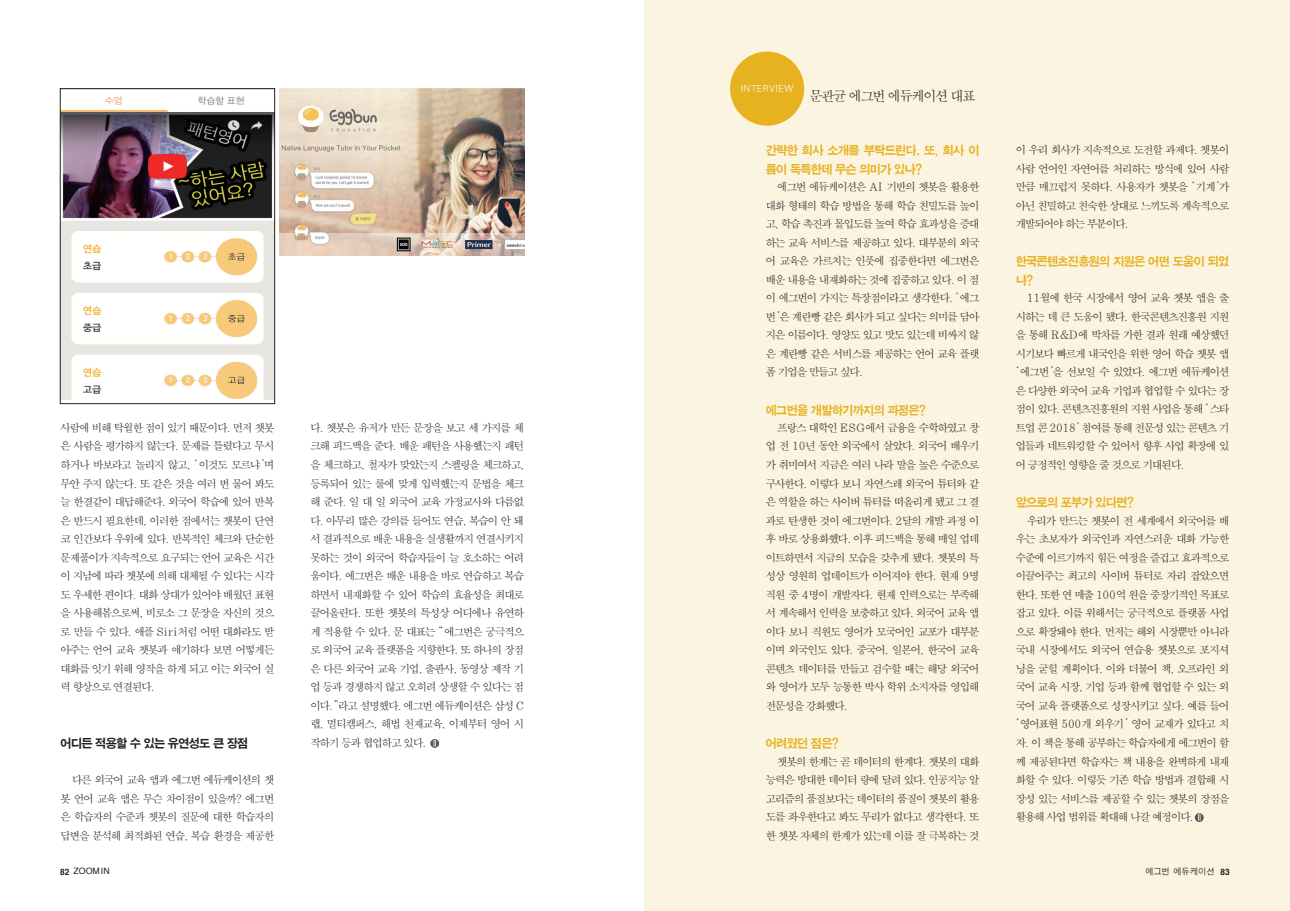
<style>
.page{position:relative;width:1290px;height:911px;background:#fff}
.page>*{position:absolute;margin:0;border:0;box-sizing:border-box;transform-origin:0 0}
.t1{font:13.75px "SMSS Myung Jo Std";letter-spacing:-.14em;color:#231f20}
.t2{font:12.5px/18.5px "SMK Gothic Std";letter-spacing:-.12em;color:#e7b220;scale:.95 1}
.t3{font:12.5px "SMK Gothic Std";letter-spacing:-.12em;color:#231f20;scale:.95 1}
.t4{font:11px/18.5px "SMSS Myung Jo Std";letter-spacing:-.14em;color:#231f20;text-align:justify}
.t5{font:8.75px "SMJ Gothic Std";letter-spacing:-.12em;color:#231f20;scale:.95 1}
.t6{font:8.75px "SMSJ Gothic Std";color:#231f20;scale:.95 1}
.t7{font:8.75px "SMJ Gothic Std";color:#fff;scale:.95 1}
.t8{font:8.75px "Helvetica";color:#231f20}
.s1{font-family:"Helvetica";font-weight:700}
</style>
<div class="page">
<svg style="left:430px;top:739px;width:9px;height:9px"></svg>
<svg style="left:433px;top:740px;width:3px;height:6px"></svg>
<img style="left:62px;top:96px;width:211px;height:303px">
<div style="left:60px;top:88px;width:215px;height:316px;border:1px solid #231f20"></div>
<img style="left:280px;top:89px;width:244px;height:166px">
<div style="left:645px;top:0;width:645px;height:911px;background:#fbf4e1"></div>
<svg style="left:1195px;top:813px;width:8px;height:9px"></svg>
<svg style="left:1198px;top:814px;width:2px;height:7px"></svg>
<div style="left:730px;top:52px;width:74px;height:74px;background:#e7b220;border-radius:50%"></div>
<p class="t7" style="left:740px;top:84px;width:57px">INTERVIEW</p>
<p class="t1" style="left:809px;top:89px;width:168px">문관균 에그번 에듀케이션 대표</p>
<p class="t4" style="left:60px;top:419px;width:216px">사람에 비해 탁월한 점이 있기 때문이다. 먼저 챗봇 은 사람을 평가하지 않는다. 문제를 틀렸다고 무시 하거나 바보라고 놀리지 않고, ‘이것도 모르냐’며 무안 주지 않는다. 또 같은 것을 여러 번 물어 봐도 늘 한결같이 대답해준다. 외국어 학습에 있어 반복 은 반드시 필요한데, 이러한 점에서는 챗봇이 단연 코 인간보다 우위에 있다. 반복적인 체크와 단순한 문제풀이가 지속적으로 요구되는 언어 교육은 시간 이 지남에 따라 챗봇에 의해 대체될 수 있다는 시각 도 우세한 편이다. 대화 상대가 있어야 배웠던 표현 을 사용해봄으로써, 비로소 그 문장을 자신의 것으 로 만들 수 있다. 애플 Siri처럼 어떤 대화라도 받 아주는 언어 교육 챗봇과 얘기하다 보면 어떻게든 대화를 잇기 위해 영작을 하게 되고 이는 외국어 실 력 향상으로 연결된다.</p>
<p class="t3" style="left:60px;top:737px;width:200px">어디든 적용할 수 있는 유연성도 큰 장점</p>
<p class="t4" style="left:60px;top:771px;width:216px;text-indent:12px">다른 외국어 교육 앱과 에그번 에듀케이션의 챗 봇 언어 교육 앱은 무슨 차이점이 있을까? 에그번 은 학습자의 수준과 챗봇의 질문에 대한 학습자의 답변을 분석해 최적화된 연습, 복습 환경을 제공한</p>
<p class="t4" style="left:310px;top:419px;width:216px">다. 챗봇은 유저가 만든 문장을 보고 세 가지를 체 크해 피드백을 준다. 배운 패턴을 사용했는지 패턴 을 체크하고, 철자가 맞았는지 스펠링을 체크하고, 등록되어 있는 룰에 맞게 입력했는지 문법을 체크 해 준다. 일 대 일 외국어 교육 가정교사와 다름없 다. 아무리 많은 강의를 들어도 연습, 복습이 안 돼 서 결과적으로 배운 내용을 실생활까지 연결시키지 못하는 것이 외국어 학습자들이 늘 호소하는 어려 움이다. 에그번은 배운 내용을 바로 연습하고 복습 하면서 내재화할 수 있어 학습의 효율성을 최대로 끌어올린다. 또한 챗봇의 특성상 어디에나 유연하 게 적용할 수 있다. 문 대표는 “에그번은 궁극적으 로 외국어 교육 플랫폼을 지향한다. 또 하나의 장점 은 다른 외국어 교육 기업, 출판사, 동영상 제작 기 업 등과 경쟁하지 않고 오히려 상생할 수 있다는 점 이다.”라고 설명했다. 에그번 에듀케이션은 삼성 C 랩, 멀티캠퍼스, 해법 천재교육, 이제부터 영어 시 작하기 등과 협업하고 있다.</p>
<p class="t2" style="left:765px;top:142px;width:227px">간략한 회사 소개를 부탁드린다. 또, 회사 이 름이 독특한데 무슨 의미가 있나?</p>
<p class="t4" style="left:765px;top:178px;width:216px;text-indent:12px">에그번 에듀케이션은 AI 기반의 챗봇을 활용한 대화 형태의 학습 방법을 통해 학습 친밀도를 높이 고, 학습 촉진과 몰입도를 높여 학습 효과성을 증대 하는 교육 서비스를 제공하고 있다. 대부분의 외국 어 교육은 가르치는 인풋에 집중한다면 에그번은 배운 내용을 내재화하는 것에 집중하고 있다. 이 점 이 에그번이 가지는 특장점이라고 생각한다. ‘에그 번’은 계란빵 같은 회사가 되고 싶다는 의미를 담아 지은 이름이다. 영양도 있고 맛도 있는데 비싸지 않 은 계란빵 같은 서비스를 제공하는 언어 교육 플랫 폼 기업을 만들고 싶다.</p>
<p class="t2" style="left:765px;top:401px;width:171px">에그번을 개발하기까지의 과정은?</p>
<p class="t4" style="left:765px;top:419px;width:216px;text-indent:12px">프랑스 대학인 ESG에서 금융을 수학하였고 창 업 전 10년 동안 외국에서 살았다. 외국어 배우기 가 취미여서 지금은 여러 나라 말을 높은 수준으로 구사한다. 이렇다 보니 자연스레 외국어 튜터와 같 은 역할을 하는 사이버 튜터를 떠올리게 됐고 그 결 과로 탄생한 것이 에그번이다. 2달의 개발 과정 이 후 바로 상용화했다. 이후 피드백을 통해 매일 업데 이트하면서 지금의 모습을 갖추게 됐다. 챗봇의 특 성상 영원히 업데이트가 이어져야 한다. 현재 9명 직원 중 4명이 개발자다. 현재 인력으로는 부족해 서 계속해서 인력을 보충하고 있다. 외국어 교육 앱 이다 보니 직원도 영어가 모국어인 교포가 대부분 이며 외국인도 있다. 중국어, 일본어, 한국어 교육 콘텐츠 데이터를 만들고 검수할 때는 해당 외국어 와 영어가 모두 능통한 박사 학위 소지자를 영입해 전문성을 강화했다.</p>
<p class="t2" style="left:765px;top:734px;width:80px">어려웠던 점은?</p>
<p class="t4" style="left:765px;top:752px;width:216px;text-indent:12px">챗봇의 한계는 곧 데이터의 한계다. 챗봇의 대화 능력은 방대한 데이터 량에 달려 있다. 인공지능 알 고리즘의 품질보다는 데이터의 품질이 챗봇의 활용 도를 좌우한다고 봐도 무리가 없다고 생각한다. 또 한 챗봇 자체의 한계가 있는데 이를 잘 극복하는 것</p>
<p class="t4" style="left:1015px;top:141px;width:216px">이 우리 회사가 지속적으로 도전할 과제다. 챗봇이 사람 언어인 자연어를 처리하는 방식에 있어 사람 만큼 매끄럽지 못하다. 사용자가 챗봇을 ‘기계’가 아닌 친밀하고 친숙한 상대로 느끼도록 계속적으로 개발되어야 하는 부분이다.</p>
<p class="t2" style="left:1015px;top:253px;width:227px">한국콘텐츠진흥원의 지원은 어떤 도움이 되었 나?</p>
<p class="t4" style="left:1015px;top:289px;width:216px;text-indent:12px">11월에 한국 시장에서 영어 교육 챗봇 앱을 출 시하는 데 큰 도움이 됐다. 한국콘텐츠진흥원 지원 을 통해 R&amp;D에 박차를 가한 결과 원래 예상했던 시기보다 빠르게 내국인을 위한 영어 학습 챗봇 앱 ‘에그번’을 선보일 수 있었다. 에그번 에듀케이션 은 다양한 외국어 교육 기업과 협업할 수 있다는 장 점이 있다. 콘텐츠진흥원의 지원 사업을 통해 ‘스타 트업 콘 2018’ 참여를 통해 전문성 있는 콘텐츠 기 업들과 네트워킹할 수 있어서 향후 사업 확장에 있 어 긍정적인 영향을 줄 것으로 기대된다.</p>
<p class="t2" style="left:1015px;top:493px;width:127px">앞으로의 포부가 있다면?</p>
<p class="t4" style="left:1015px;top:511px;width:216px;text-indent:12px">우리가 만드는 챗봇이 전 세계에서 외국어를 배 우는 초보자가 외국인과 자연스러운 대화 가능한 수준에 이르기까지 힘든 여정을 즐겁고 효과적으로 이끌어주는 최고의 사이버 튜터로 자리 잡았으면 한다. 또한 연 매출 100억 원을 중장기적인 목표로 잡고 있다. 이를 위해서는 궁극적으로 플랫폼 사업 으로 확장돼야 한다. 먼저는 해외 시장뿐만 아니라 국내 시장에서도 외국어 연습용 챗봇으로 포지셔 닝을 굳힐 계획이다. 이와 더불어 책, 오프라인 외 국어 교육 시장, 기업 등과 함께 협업할 수 있는 외 국어 교육 플랫폼으로 성장시키고 싶다. 예를 들어 ‘영어표현 500개 외우기’ 영어 교재가 있다고 치 자. 이 책을 통해 공부하는 학습자에게 에그번이 함 께 제공된다면 학습자는 책 내용을 완벽하게 내재 화할 수 있다. 이렇듯 기존 학습 방법과 결합해 시 장성 있는 서비스를 제공할 수 있는 챗봇의 장점을 활용해 사업 범위를 확대해 나갈 예정이다.</p>
<p class="t5" style="left:60px;top:866px;width:64px"><span class="s1">82</span> HOT TREND</p>
<p class="t8" style="left:74px;top:867px;width:38px">ZOOMIN</p>
<p class="t6" style="left:1145px;top:867px;width:91px">에그번 에듀케이션 <span class="s1">83</span></p>
</div>
